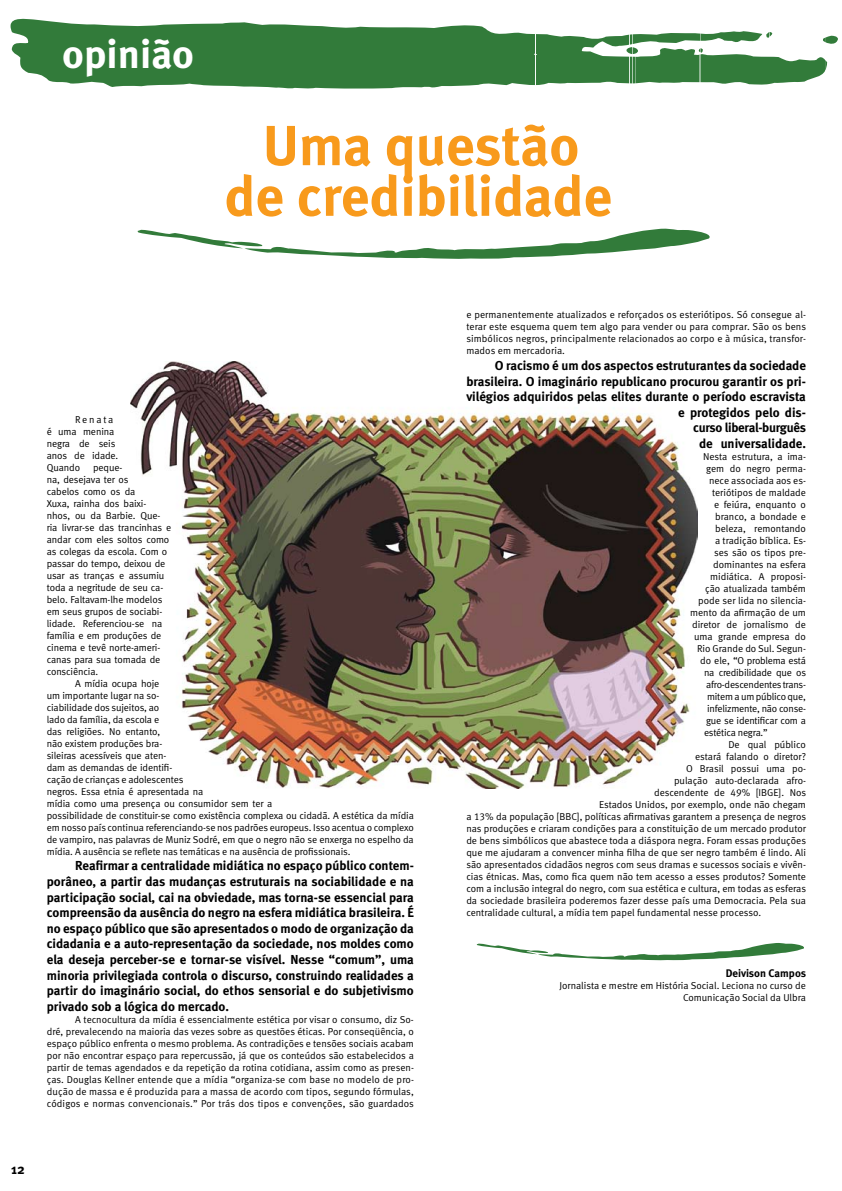
<style>
.page{position:relative;width:842px;height:1191px;background:#fff}
.page>*{position:absolute;margin:0;border:0;box-sizing:border-box;transform-origin:0 0}
.t1{font:700 56.4px/50.6px "Meta";color:#f89a1c;text-align:center}
.t2{font:700 40px "Meta";color:#fff}
.t3{font:700 14px "Meta";color:#000}
.t4{font:13px/15.6px "Meta Bold LF";color:#000;text-align:justify}
.t5{font:11px "Meta Bold LF";color:#000}
.t6{font:10px/12px "Meta Normal LF";letter-spacing:-.01em;color:#000}
.t7{font:10px/12px "Meta Normal";color:#000;text-align:right}
</style>
<div class="page">
<img style="left:130px;top:361px;width:567px;height:427px">
<svg style="left:11px;top:18px;width:827px;height:71px;fill:#327b3a"></svg>
<svg style="left:477px;top:943px;width:327px;height:17px"></svg>
<svg style="left:137px;top:228px;width:573px;height:31px"></svg>
<h2 class="t2" style="left:62px;top:30px;width:133px">opinião</h2>
<h1 class="t1" style="left:224px;top:120px;width:389px">Uma questão de credibilidade</h1>
<p class="t6" style="left:47px;top:413px;width:73px;text-indent:28px">Renata é uma menina negra de seis anos de idade.<br>Quando</p>
<p class="t6" style="left:47px;top:461px;width:126px;text-indent:46px">peque-<br>na, desejava ter os<br>cabelos como os da<br>Xuxa, rainha dos baixi&shy;nhos, ou da Barbie. Que&shy;ria livrar-se das trancinhas e andar com eles soltos como as colegas da escola. Com o passar do tempo, deixou de usar as tranças e assumiu toda a negritude de seu ca&shy;belo. Faltavam-lhe modelos em seus grupos de sociabi&shy;lidade. Referenciou-se na família e em produções de cinema e tevê norte-ameri&shy;canas para sua tomada de consciência.</p>
<p class="t6" style="left:47px;top:677px;width:369px;text-indent:28px">A mídia ocupa hoje<br>um importante lugar na so-<br>ciabilidade dos sujeitos, ao<br>lado da família, da escola e<br>das religiões. No entanto,<br>não existem produções bra-<br>sileiras acessíveis que aten-<br>dam as demandas de identifi-<br>cação de crianças e adolescentes<br>negros. Essa etnia é apresentada na<br>mídia como uma presença ou consumidor sem ter a<br>possibilidade de constituir-se como existência complexa ou cidadã. A estética da mídia em nosso país continua referenciando-se nos padrões europeus. Isso acentua o complexo de vampiro, nas palavras de Muniz Sodré, em que o negro não se enxerga no espelho da mídia. A ausência se reflete nas temáticas e na ausência de profissionais.</p>
<p class="t4" style="left:47px;top:858px;width:369px;text-indent:28px">Reafirmar a centralidade midiática no espaço público contem&shy;porâneo, a partir das mudanças estruturais na sociabilidade e na participação social, cai na obviedade, mas torna-se essencial para compreensão da ausência do negro na esfera midiática brasileira. É no espaço público que são apresentados o modo de organização da cidadania e a auto-representação da sociedade, nos moldes como ela deseja perceber-se e tornar-se visível. Nesse “comum”, uma minoria privilegiada controla o discurso, construindo realidades a partir do imaginário social, do ethos sensorial e do subjetivismo privado sob a lógica do mercado.</p>
<p class="t6" style="left:47px;top:1013px;width:369px;text-align:justify;text-indent:28px">A tecnocultura da mídia é essencialmente estética por visar o consumo, diz So&shy;dré, prevalecendo na maioria das vezes sobre as questões éticas. Por conseqüência, o espaço público enfrenta o mesmo problema. As contradições e tensões sociais acabam por não encontrar espaço para repercussão, já que os conteúdos são estabelecidos a partir de temas agendados e da repetição da rotina cotidiana, assim como as presen&shy;ças. Douglas Kellner entende que a mídia “organiza-se com base no modelo de pro&shy;dução de massa e é produzida para a massa de acordo com tipos, segundo fórmulas, códigos e normas convencionais.” Por trás dos tipos e convenções, são guardados</p>
<h3 class="t3" style="left:11px;top:1160px;width:15px">12</h3>
<p class="t6" style="left:466px;top:309px;width:341px;text-align:justify">e permanentemente atualizados e reforçados os esteriótipos. Só consegue al&shy;terar este esquema quem tem algo para vender ou para comprar. São os bens simbólicos negros, principalmente relacionados ao corpo e à música, transfor&shy;mados em mercadoria.</p>
<p class="t4" style="left:466px;top:357px;width:341px;text-align:right">O racismo é um dos aspectos estruturantes da sociedade brasileira. O imaginário republicano procurou garantir os pri&shy;vilégios adquiridos pelas elites durante o período escravista e protegidos pelo dis-<br>curso liberal-burguês<br>de universalidade.</p>
<p class="t6" style="left:703px;top:450px;width:104px">Nesta estrutura, a ima-</p>
<p class="t6" style="left:706px;top:462px;width:101px">gem do negro perma-</p>
<p class="t6" style="left:709px;top:474px;width:98px">nece associada aos es-</p>
<p class="t6" style="left:712px;top:486px;width:95px">teriótipos de maldade</p>
<p class="t6" style="left:714px;top:498px;width:93px">e feiúra, enquanto o</p>
<p class="t6" style="left:715px;top:510px;width:92px">branco, a bondade e</p>
<p class="t6" style="left:715px;top:522px;width:92px">beleza, remontando</p>
<p class="t6" style="left:715px;top:534px;width:92px">a tradição bíblica. Es-</p>
<p class="t6" style="left:714px;top:546px;width:93px">ses são os tipos pre-</p>
<p class="t6" style="left:713px;top:558px;width:94px">dominantes na esfera</p>
<p class="t6" style="left:710px;top:570px;width:97px">midiática. A proposi-</p>
<p class="t6" style="left:705px;top:582px;width:102px">ção atualizada também</p>
<p class="t6" style="left:698px;top:594px;width:109px">pode ser lida no silencia-</p>
<p class="t6" style="left:690px;top:606px;width:117px">mento da afirmação de um</p>
<p class="t6" style="left:692px;top:618px;width:115px">diretor de jornalismo de</p>
<p class="t6" style="left:694px;top:630px;width:113px">uma grande empresa do</p>
<p class="t6" style="left:697px;top:642px;width:110px">Rio Grande do Sul. Segun-</p>
<p class="t6" style="left:700px;top:654px;width:107px">do ele, “O problema está</p>
<p class="t6" style="left:704px;top:666px;width:103px">na credibilidade que os</p>
<p class="t6" style="left:706px;top:678px;width:101px">afro-descendentes trans-</p>
<p class="t6" style="left:707px;top:690px;width:100px">mitem a um público que,</p>
<p class="t6" style="left:707px;top:702px;width:100px">infelizmente, não conse-</p>
<p class="t6" style="left:706px;top:714px;width:101px">gue se identificar com a</p>
<p class="t6" style="left:704px;top:726px;width:65px">estética negra.”</p>
<p class="t6" style="left:728px;top:738px;width:79px">De qual público</p>
<p class="t6" style="left:695px;top:750px;width:112px">estará falando o diretor?</p>
<p class="t6" style="left:686px;top:762px;width:121px">O Brasil possui uma po-</p>
<p class="t6" style="left:674px;top:774px;width:133px">pulação auto-declarada afro-</p>
<p class="t6" style="left:654px;top:786px;width:153px">descendente de 49% [IBGE]. Nos</p>
<p class="t6" style="left:599px;top:798px;width:208px">Estados Unidos, por exemplo, onde não chegam</p>
<p class="t6" style="left:466px;top:810px;width:341px">a 13% da população [BBC], políticas afirmativas garantem a presença de negros</p>
<p class="t6" style="left:466px;top:822px;width:341px">nas produções e criaram condições para a constituição de um mercado produtor</p>
<p class="t6" style="left:466px;top:834px;width:341px">de bens simbólicos que abastece toda a diáspora negra. Foram essas produções</p>
<p class="t6" style="left:466px;top:846px;width:341px">que me ajudaram a convencer minha filha de que ser negro também é lindo. Ali</p>
<p class="t6" style="left:466px;top:858px;width:341px">são apresentados cidadãos negros com seus dramas e sucessos sociais e vivên-</p>
<p class="t6" style="left:466px;top:870px;width:341px">cias étnicas. Mas, como fica quem não tem acesso a esses produtos? Somente</p>
<p class="t6" style="left:466px;top:882px;width:341px">com a inclusão integral do negro, com sua estética e cultura, em todas as esferas</p>
<p class="t6" style="left:466px;top:894px;width:341px">da sociedade brasileira poderemos fazer desse país uma Democracia. Pela sua</p>
<p class="t6" style="left:466px;top:906px;width:296px">centralidade cultural, a mídia tem papel fundamental nesse processo.</p>
<p class="t5" style="left:726px;top:966px;width:82px">Deivison Campos</p>
<p class="t7" style="left:559px;top:979px;width:248px">Jornalista e mestre em História Social. Leciona no curso de<br>Comunicação Social da Ulbra</p>
</div>
